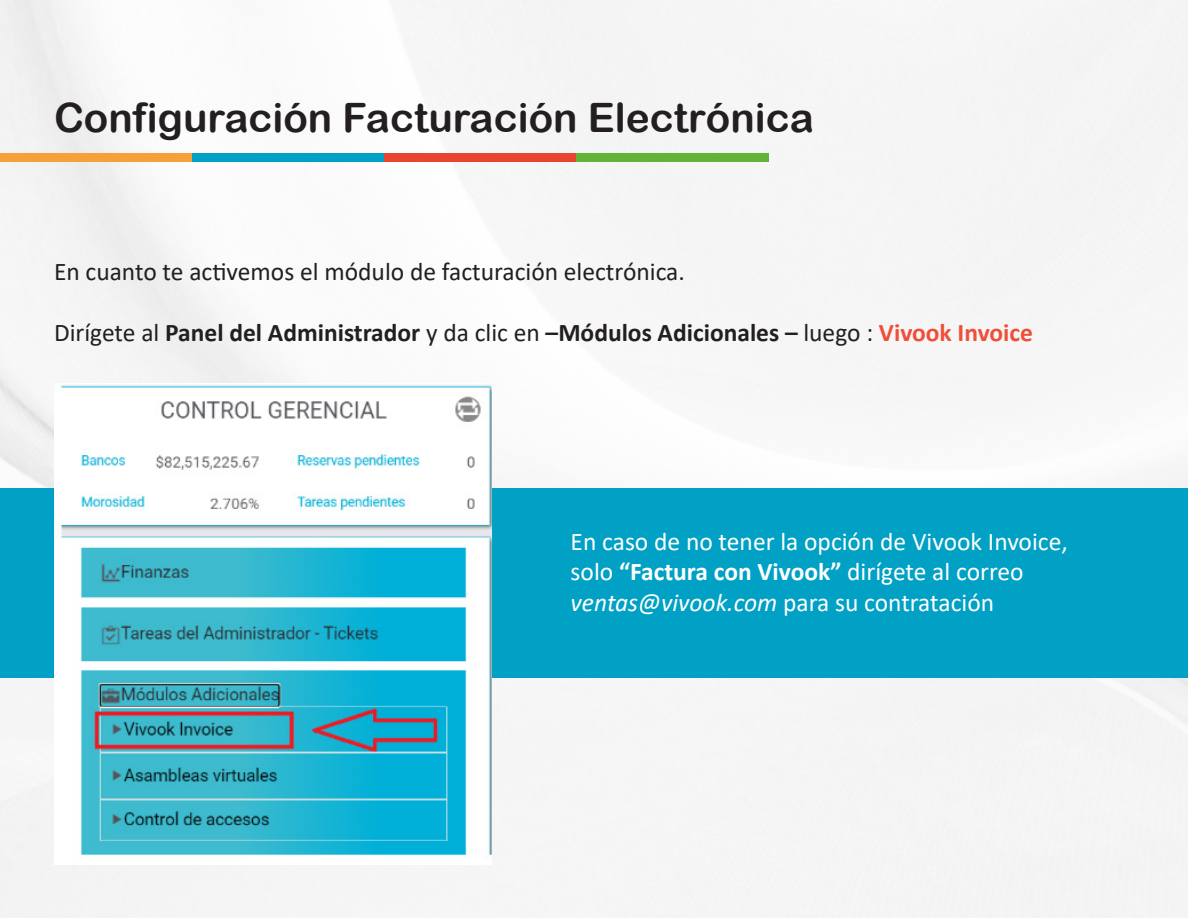
<style>
.page{position:relative;width:1188px;height:918px;background:#f6f6f6}
.page>*{position:absolute;margin:0;border:0;box-sizing:border-box;transform-origin:0 0}
.t1{font:40.5px "Arial Rounded MT Bold";color:#231f20}
.t2{font:25.5px/30.6px "Calibri";color:#fff}
.t3{font:700 25.5px "Calibri";color:#231f20}
.t4{font:25.5px "Calibri";color:#231f20}
.s1{font-weight:400}
.s2{color:#ef4f3a}
.s3{font-weight:700}
.s4{font-style:italic}
</style>
<div class="page">
<div style="left:0;top:488px;width:1188px;height:190px;background:#00a1c4"></div>
<div style="left:0;top:153px;width:192px;height:9px;background:#f5a138"></div>
<div style="left:192px;top:153px;width:192px;height:9px;background:#00a1c4"></div>
<div style="left:384px;top:153px;width:192px;height:9px;background:#e84530"></div>
<div style="left:576px;top:153px;width:192px;height:9px;background:#63b338"></div>
<img style="left:54px;top:383px;width:437px;height:481px">
<p class="t1" style="left:54px;top:94px;width:761px">Configuración Facturación Electrónica</p>
<p class="t4" style="left:54px;top:254px;width:632px">En cuanto te activemos el módulo de facturación electrónica.</p>
<p class="t3" style="left:54px;top:314px;width:981px"><span class="s1">Dirígete al</span> Panel del Administrador <span class="s1">y da clic en</span> –Módulos Adicionales – <span class="s1">luego :</span> <span class="s2">Vivook Invoice</span></p>
<p class="t2" style="left:571px;top:525px;width:499px">En caso de no tener la opción de Vivook Invoice, solo <span class="s3">“Factura con Vivook”</span> dirígete al correo</p>
<p class="t2" style="left:571px;top:587px;width:425px"><span class="s4">ventas@vivook.com</span> para su contratación</p>
</div>
